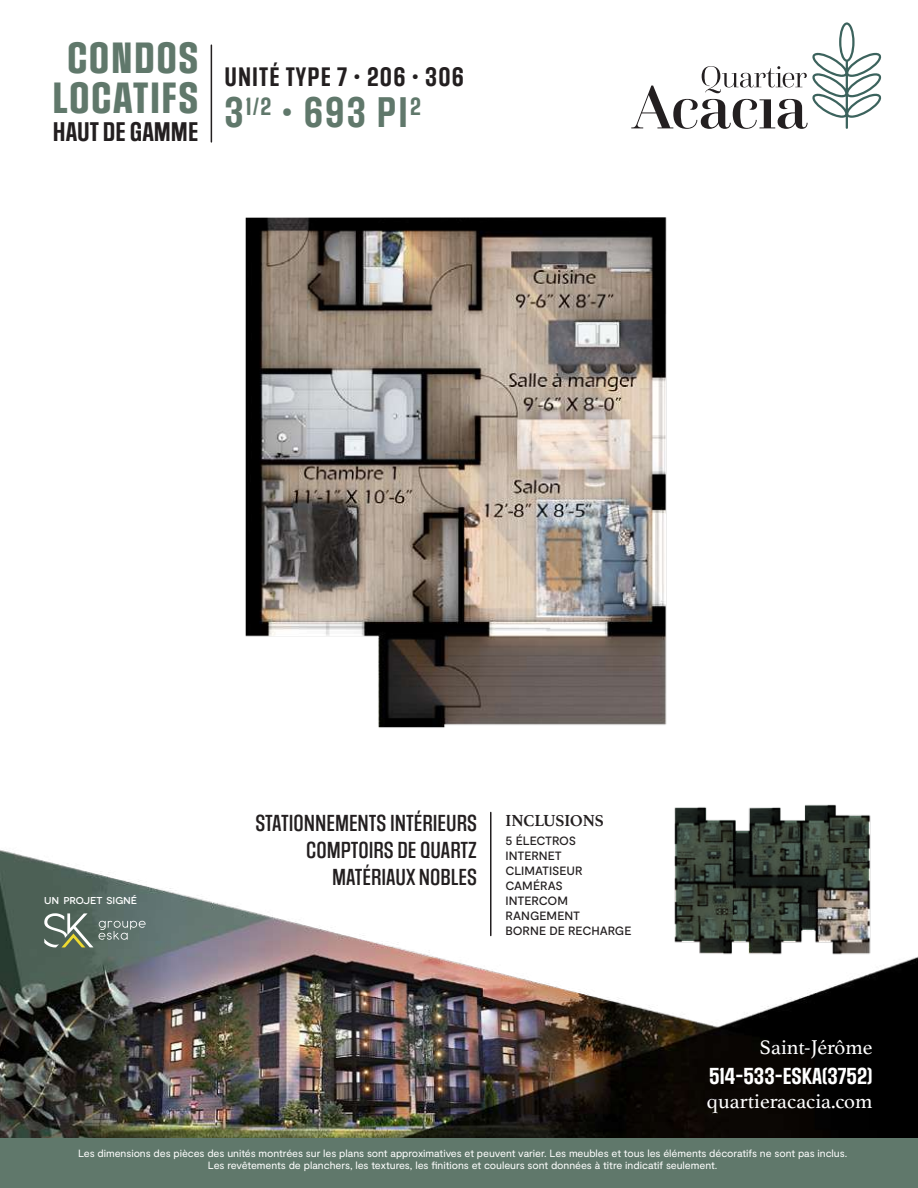
<style>
.page{position:relative;width:918px;height:1188px;background:#fff}
.page>*{position:absolute;margin:0;border:0;box-sizing:border-box;transform-origin:0 0}
.t1{font:700 36.9px/39.6px "Social Gothic";letter-spacing:.04em;color:#60786b;text-align:center}
.t2{font:600 36px "Social Gothic";color:#60786b}
.t3{font:600 22.65px "Social Gothic";color:#231f20}
.t4{font:600 22.5px "Social Gothic";letter-spacing:.05em;color:#231f20}
.t5{font:21px "Athelas";color:#fff}
.t6{font:500 19.5px/27px "Social Gothic";color:#231f20;text-align:right}
.t7{font:600 19.5px "Social Gothic";color:#fff}
.t8{font:700 16.8px "Athelas";letter-spacing:-.01em;color:#231f20}
.t9{font:500 12px/15px "Moderat";letter-spacing:-.005em;color:#231f20}
.t10{font:10.5px/12px "Moderat";letter-spacing:-.01em;color:#fff;text-align:center}
.t11{font:500 10.05px "Novecentowide";letter-spacing:-.005em;color:#fff}
</style>
<div class="page">
<img style="left:0;top:44px;width:918px;height:1094px">
<svg style="left:631px;top:22px;width:251px;height:107px"></svg>
<svg style="left:44px;top:913px;width:102px;height:34px"></svg>
<hr style="left:211px;top:45px;width:1px;height:97px;background:#231f20">
<hr style="left:490px;top:812px;width:2px;height:124px;background:#231f20">
<div style="left:0;top:1138px;width:918px;height:50px;background:#60786b"></div>
<img style="left:246px;top:217px;width:426px;height:513px">
<img style="left:660px;top:799px;width:225px;height:166px">
<svg style="left:675px;top:806px;width:194px;height:147px"></svg>
<h1 class="t1" style="left:53px;top:41px;width:147px">CONDOS<br>LOCATIFS</h1>
<h3 class="t3" style="left:53px;top:117px;width:147px">HAUT DE GAMME</h3>
<h3 class="t4" style="left:224px;top:62px;width:241px">UNITÉ TYPE 7 • 206 • 306</h3>
<h2 class="t2" style="left:224px;top:89px;width:198px">3<sup>1/2</sup> • 693 pi<sup>2</sup></h2>
<p class="t11" style="left:44px;top:894px;width:95px">UN PROJET SIGNÉ</p>
<h3 class="t6" style="left:255px;top:810px;width:223px">STATIONNEMENTS INTÉRIEURS</h3>
<h3 class="t8" style="left:506px;top:807px;width:100px">INCLUSIONS</h3>
<h3 class="t6" style="left:306px;top:837px;width:172px">COMPTOIRS DE QUARTZ<br>MATÉRIAUX NOBLES</h3>
<p class="t9" style="left:506px;top:834px;width:127px">5 ÉLECTROS<br>INTERNET<br>CLIMATISEUR<br>CAMÉRAS<br>INTERCOM<br>RANGEMENT<br>BORNE DE RECHARGE</p>
<h3 class="t5" style="left:760px;top:1030px;width:115px">Saint-Jérôme</h3>
<h3 class="t7" style="left:709px;top:1063px;width:165px">514-533-ESKA(3752)</h3>
<h3 class="t5" style="left:707px;top:1084px;width:167px">quartieracacia.com</h3>
<p class="t10" style="left:78px;top:1148px;width:771px">Les dimensions des pièces des unités montrées sur les plans sont approximatives et peuvent varier. Les meubles et tous les éléments décoratifs ne sont pas inclus.<br>Les revêtements de planchers, les textures, les finitions et couleurs sont données à titre indicatif seulement.</p>
</div>
